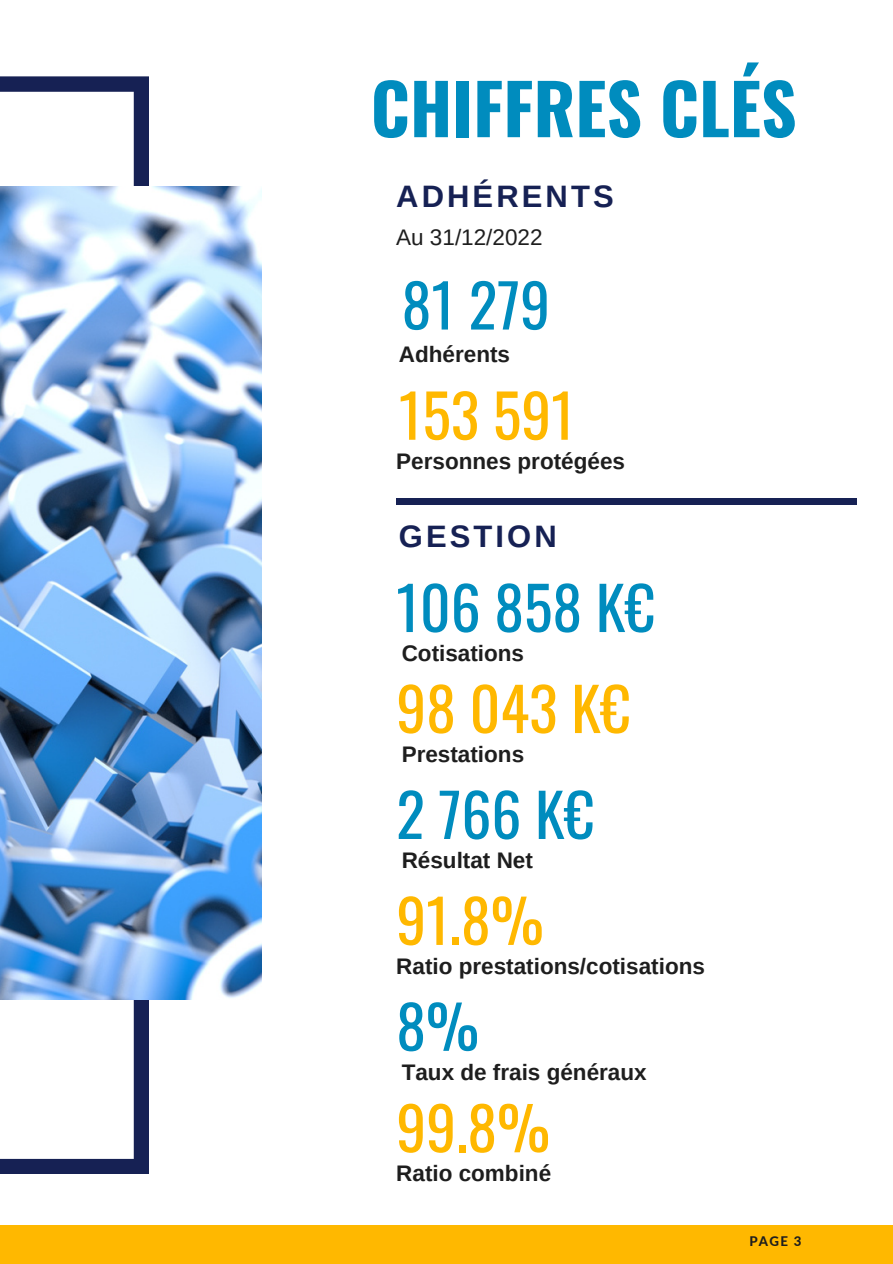
<style>
.page{position:relative;width:893px;height:1264px;background:#fff}
.page>*{position:absolute;margin:0;border:0;box-sizing:border-box;transform-origin:0 0}
.t1{font:700 69.45px "Oswald";color:#008cbe}
.t2{font:59.55px "Oswald";color:#ffb800}
.t3{font:59.55px "Oswald";color:#008cbe}
.t4{font:700 30.9px "Arimo";letter-spacing:.1em;color:#162154}
.t5{font:700 22.5px "Arimo";color:#1e1e1e}
.t6{font:22.5px "Arimo";color:#1e1e1e}
.t7{font:800 13.2px "Lato";color:#1e1e1e}
</style>
<div class="page">
<svg style="left:0;top:76px;width:149px;height:1097px"></svg>
<img style="left:0;top:187px;width:261px;height:812px">
<div style="left:0;top:1225px;width:892px;height:38px;background:#ffb800"></div>
<div style="left:396px;top:498px;width:460px;height:6px;background:#162154"></div>
<h1 class="t1" style="left:370px;top:54px;width:427px">CHIFFRES CLÉS</h1>
<h5 class="t4" style="left:396px;top:179px;width:219px">ADHÉRENTS</h5>
<h3 class="t6" style="left:396px;top:224px;width:148px">Au 31/12/2022</h3>
<h4 class="t3" style="left:401px;top:258px;width:150px">81 279</h4>
<h2 class="t5" style="left:399px;top:342px;width:113px">Adhérents</h2>
<h2 class="t2" style="left:399px;top:368px;width:177px">153 591</h2>
<h4 class="t5" style="left:396px;top:448px;width:230px">Personnes protégées</h4>
<h2 class="t4" style="left:399px;top:519px;width:159px">GESTION</h2>
<h4 class="t3" style="left:396px;top:561px;width:260px">106 858 K€</h4>
<p class="t5" style="left:401px;top:640px;width:124px">Cotisations</p>
<h2 class="t2" style="left:396px;top:662px;width:235px">98 043 K€</h2>
<h3 class="t5" style="left:401px;top:741px;width:124px">Prestations</h3>
<h4 class="t3" style="left:396px;top:768px;width:199px">2 766 K€</h4>
<h2 class="t5" style="left:401px;top:847px;width:133px">Résultat Net</h2>
<h2 class="t2" style="left:396px;top:873px;width:149px">91.8%</h2>
<h4 class="t5" style="left:396px;top:953px;width:310px">Ratio prestations/cotisations</h4>
<h4 class="t3" style="left:396px;top:979px;width:84px">8%</h4>
<h2 class="t5" style="left:401px;top:1059px;width:246px">Taux de frais généraux</h2>
<h4 class="t2" style="left:396px;top:1081px;width:155px">99.8%</h4>
<h2 class="t5" style="left:396px;top:1160px;width:156px">Ratio combiné</h2>
<h4 class="t7" style="left:749px;top:1232px;width:54px">PAGE 3</h4>
</div>
